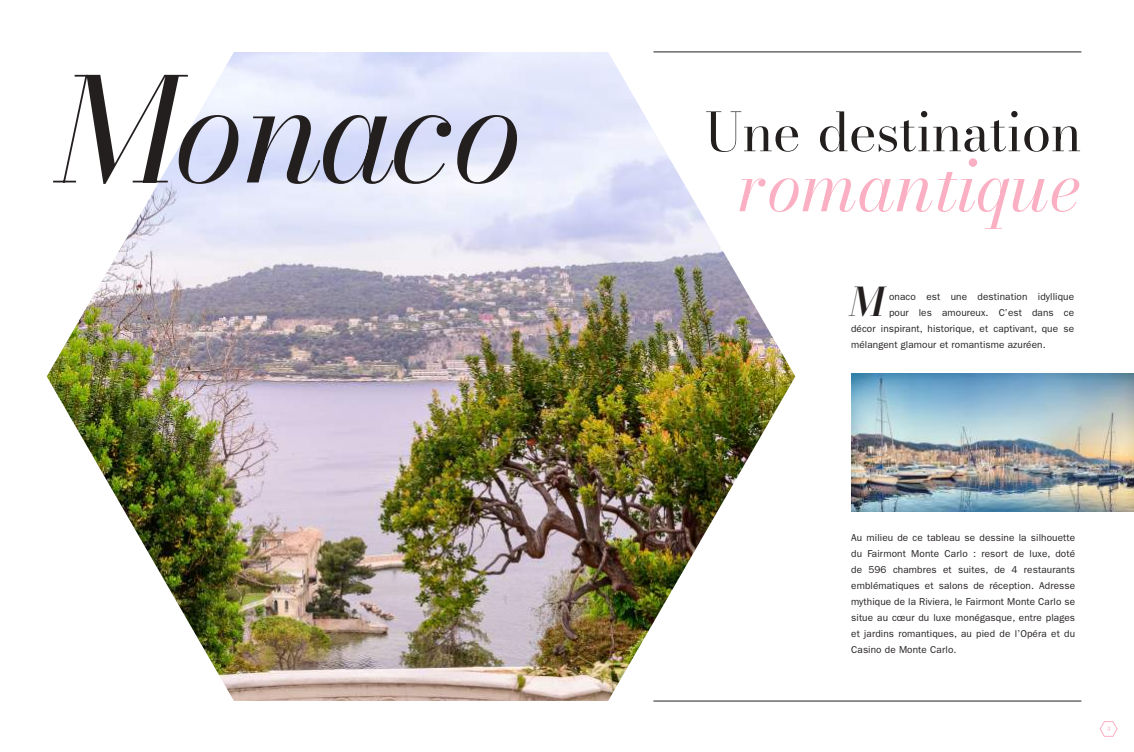
<style>
.page{position:relative;width:1134px;height:752px;background:#fff}
.page>*{position:absolute;margin:0;border:0;box-sizing:border-box;transform-origin:0 0}
.t1{font:italic 143.4px "Bodoni Moda 18 pt";letter-spacing:-.025em;color:#241f1f}
.t2{font:italic 70px "Bodoni Moda 18 pt";letter-spacing:-.01em;color:#fbafc2}
.t3{font:53px "Bodoni Moda 18 pt";letter-spacing:-.01em;color:#241f1f}
.t4{font:italic 600 39.2px "Bodoni Moda 18 pt";color:#241f1f}
.t5{font:10px/16px "ITC Franklin Gothic Std";letter-spacing:.01em;color:#241f1f;text-align:justify}
.t6{font:7px "Modern";color:#fbafc2}
</style>
<div class="page">
<svg style="left:1100px;top:721px;width:17px;height:15px"></svg>
<img style="left:47px;top:52px;width:748px;height:648px">
<hr style="left:653px;top:52px;width:428px;height:1px;background:#241f1f">
<hr style="left:653px;top:700px;width:428px;height:1px;background:#241f1f">
<img style="left:852px;top:373px;width:282px;height:138px">
<h1 class="t1" style="left:57px;top:32px;width:467px">Monaco</h1>
<h3 class="t3" style="left:705px;top:95px;width:378px">Une destination</h3>
<h2 class="t2" style="left:738px;top:138px;width:345px">romantique</h2>
<h3 class="t4" style="left:850px;top:274px;width:36px">M</h3>
<p class="t5" style="left:889px;top:288px;width:187px">onaco est une destination idyllique</p>
<p class="t5" style="left:889px;top:304px;width:186px">pour les amoureux. C’est dans ce</p>
<p class="t5" style="left:851px;top:320px;width:225px">décor inspirant, historique, et captivant, que se</p>
<p class="t5" style="left:851px;top:336px;width:196px">mélangent glamour et romantisme azuréen.</p>
<p class="t5" style="left:851px;top:529px;width:225px">Au milieu de ce tableau se dessine la silhouette du Fairmont Monte Carlo : resort de luxe, doté de 596 chambres et suites, de 4 restaurants emblématiques et salons de réception. Adresse mythique de la Riviera, le Fairmont Monte Carlo se situe au cœur du luxe monégasque, entre plages et jardins romantiques, au pied de l’Opéra et du Casino de Monte Carlo.</p>
<p class="t6" style="left:1107px;top:724px;width:5px">3</p>
</div>
